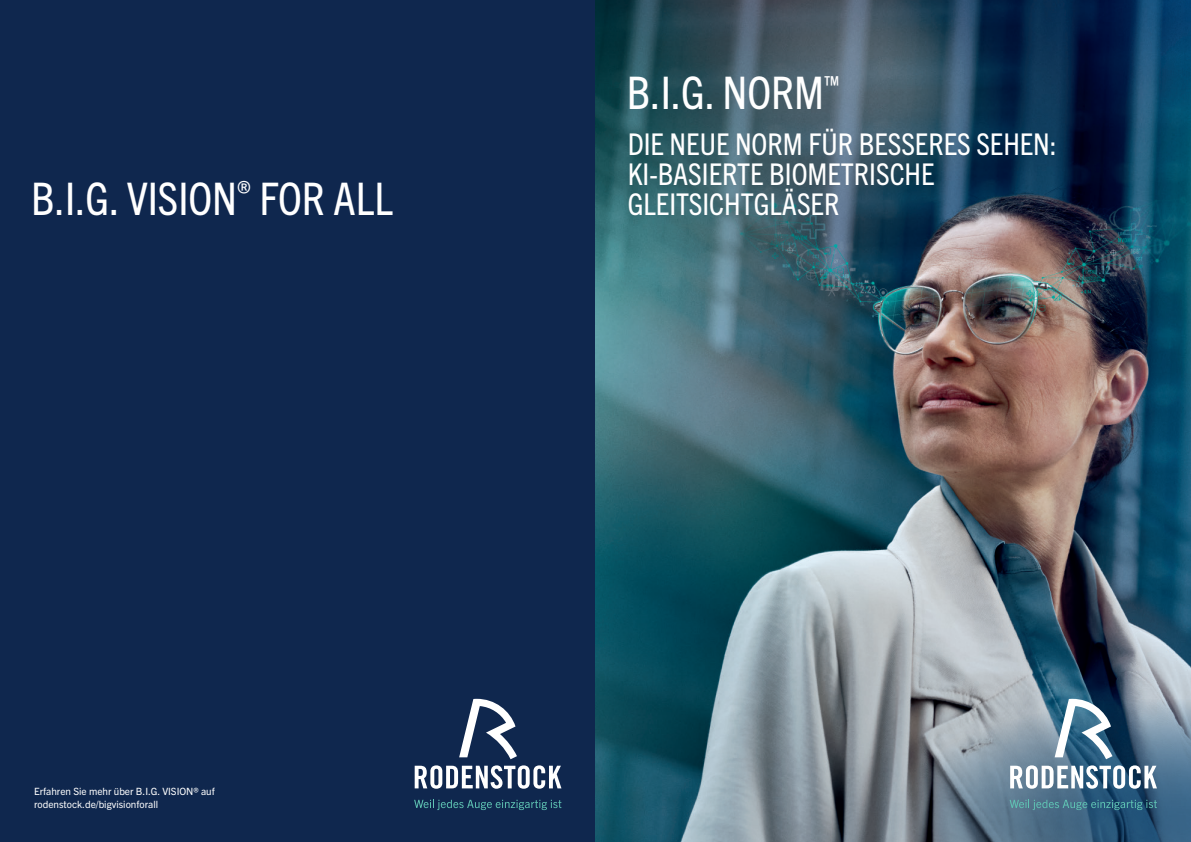
<style>
.page{position:relative;width:1191px;height:842px;background:#fff}
.page>*{position:absolute;margin:0;border:0;box-sizing:border-box;transform-origin:0 0}
.t1{font:condensed 45px "Trade Gothic Next LT Pro";color:#fff}
.t2{font:condensed 30px/30px "Trade Gothic Next LT Pro";color:#fff}
.t3{font:10px/13px "Trade Gothic Next LT Pro";color:#fff}
</style>
<div class="page">
<div style="left:0;top:0;width:595px;height:842px;background:#0f274e"></div>
<img style="left:595px;top:0;width:596px;height:842px">
<svg style="left:887px;top:698px;width:304px;height:144px;background:#677d8f"></svg>
<svg style="left:459px;top:699px;width:58px;height:60px"></svg>
<svg style="left:415px;top:765px;width:146px;height:24px"></svg>
<svg style="left:414px;top:800px;width:147px;height:10px"></svg>
<svg style="left:1054px;top:699px;width:58px;height:60px"></svg>
<svg style="left:1010px;top:765px;width:147px;height:24px"></svg>
<svg style="left:1009px;top:800px;width:147px;height:10px"></svg>
<h1 class="t1" style="left:31px;top:168px;width:363px">B.I.G. VISION<sup>®</sup> FOR ALL</h1>
<p class="t3" style="left:34px;top:784px;width:182px">Erfahren Sie mehr über B.I.G. VISION® auf rodenstock.de/bigvisionforall</p>
<h1 class="t1" style="left:626px;top:62px;width:214px">B.I.G. NORM<sup>™</sup></h1>
<p class="t2" style="left:628px;top:127px;width:430px">DIE NEUE NORM FÜR BESSERES SEHEN:<br>KI-BASIERTE BIOMETRISCHE<br>GLEITSICHTGLÄSER</p>
</div>
